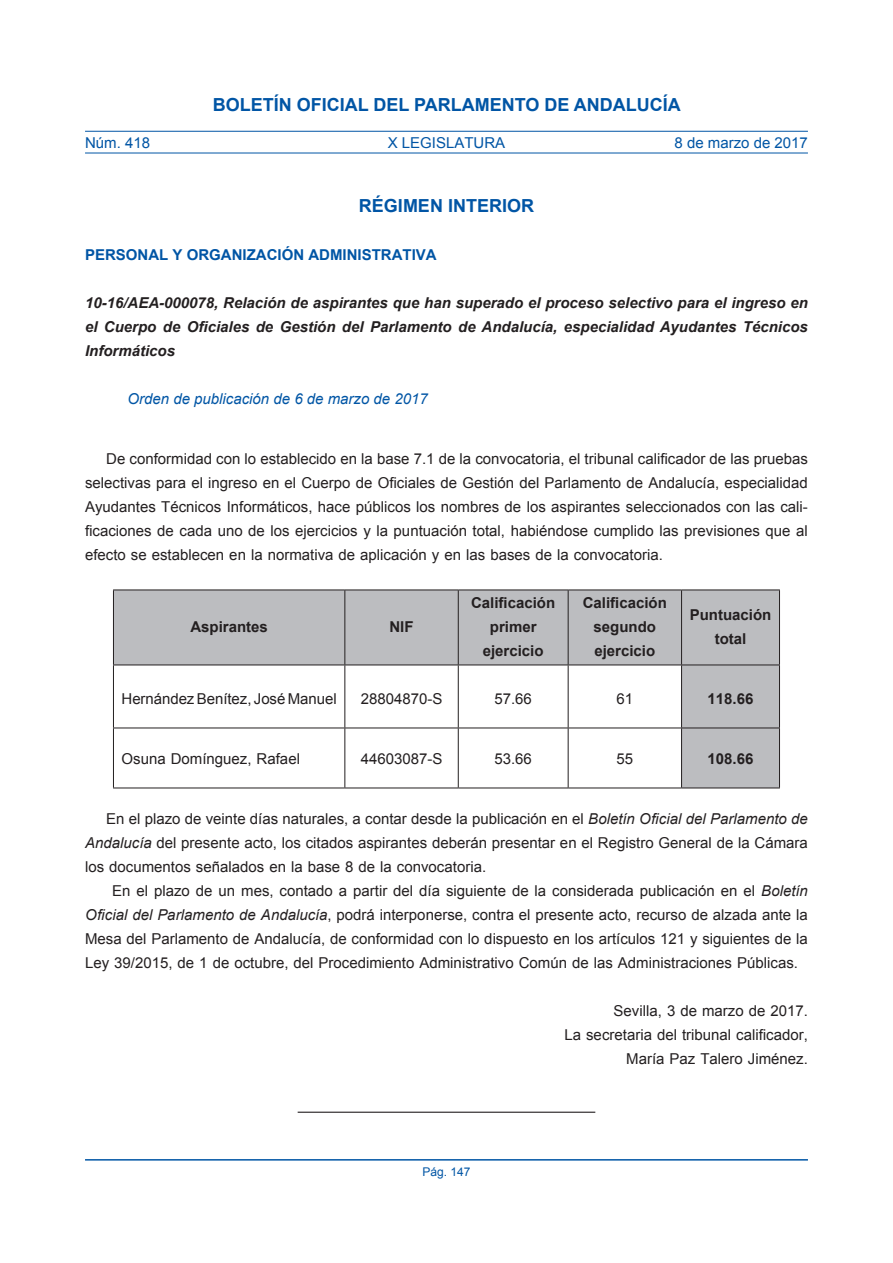
<style>
.page{position:relative;width:893px;height:1263px;background:#fff}
.page>*{position:absolute;margin:0;border:0;box-sizing:border-box;transform-origin:0 0}
.Título_1_bis{font:700 18px "Arial";color:#0155a5}
.Firma1{font:15px/24px "Arial";color:#231f20;text-align:justify}
.TITULOL{font:italic 700 15px/24px "Arial";color:#231f20;text-align:justify}
.t1{font:700 15px "Arial";color:#231f20}
.Título_2_bis{font:700 15px "Arial";color:#0155a5}
.SubtituloP4{font:italic 15px "Arial";color:#0155a5}
.t2{font:15px "Arial";color:#0155a5}
.t3{font:12px "Arial";color:#0155a5}
.s1{font-style:italic}
</style>
<div class="page">
<hr style="left:85px;top:131px;width:723px;height:1px;background:#0155a5">
<hr style="left:85px;top:153px;width:723px;height:1px;background:#0155a5">
<hr style="left:85px;top:1159px;width:723px;height:1px;background:#0155a5">
<hr style="left:298px;top:1112px;width:297px;height:1px;background:#231f20">
<svg style="left:114px;top:591px;width:665px;height:197px"></svg>
<hr style="left:113px;top:590px;width:232px;height:1px;background:#231f20">
<hr style="left:113px;top:590px;width:1px;height:75px;background:#231f20">
<hr style="left:345px;top:590px;width:113px;height:1px;background:#231f20">
<hr style="left:344px;top:590px;width:1px;height:75px;background:#231f20">
<hr style="left:458px;top:590px;width:110px;height:1px;background:#231f20">
<hr style="left:458px;top:590px;width:1px;height:75px;background:#231f20">
<hr style="left:568px;top:590px;width:114px;height:1px;background:#231f20">
<hr style="left:568px;top:590px;width:1px;height:75px;background:#231f20">
<hr style="left:682px;top:590px;width:98px;height:1px;background:#231f20">
<hr style="left:681px;top:590px;width:1px;height:75px;background:#231f20">
<hr style="left:779px;top:590px;width:1px;height:75px;background:#231f20">
<hr style="left:113px;top:665px;width:232px;height:1px;background:#231f20">
<hr style="left:113px;top:665px;width:1px;height:63px;background:#231f20">
<hr style="left:345px;top:665px;width:113px;height:1px;background:#231f20">
<hr style="left:344px;top:665px;width:1px;height:63px;background:#231f20">
<hr style="left:458px;top:665px;width:110px;height:1px;background:#231f20">
<hr style="left:458px;top:665px;width:1px;height:63px;background:#231f20">
<hr style="left:568px;top:665px;width:114px;height:1px;background:#231f20">
<hr style="left:568px;top:665px;width:1px;height:63px;background:#231f20">
<hr style="left:681px;top:665px;width:1px;height:63px;background:#231f20">
<hr style="left:779px;top:665px;width:1px;height:63px;background:#231f20">
<hr style="left:113px;top:728px;width:232px;height:1px;background:#231f20">
<hr style="left:113px;top:728px;width:1px;height:60px;background:#231f20">
<hr style="left:345px;top:728px;width:113px;height:1px;background:#231f20">
<hr style="left:344px;top:728px;width:1px;height:60px;background:#231f20">
<hr style="left:458px;top:728px;width:110px;height:1px;background:#231f20">
<hr style="left:458px;top:728px;width:1px;height:60px;background:#231f20">
<hr style="left:568px;top:728px;width:114px;height:1px;background:#231f20">
<hr style="left:568px;top:728px;width:1px;height:60px;background:#231f20">
<hr style="left:682px;top:728px;width:98px;height:1px;background:#231f20">
<hr style="left:681px;top:728px;width:1px;height:60px;background:#231f20">
<hr style="left:779px;top:728px;width:1px;height:60px;background:#231f20">
<hr style="left:113px;top:788px;width:232px;height:1px;background:#231f20">
<hr style="left:345px;top:788px;width:113px;height:1px;background:#231f20">
<hr style="left:458px;top:788px;width:110px;height:1px;background:#231f20">
<hr style="left:568px;top:788px;width:114px;height:1px;background:#231f20">
<hr style="left:682px;top:788px;width:98px;height:1px;background:#231f20">
<hr style="left:682px;top:665px;width:98px;height:1px;background:#231f20">
<p class="Título_1_bis" style="left:213px;top:92px;width:470px">BOLETÍN OFICIAL DEL PARLAMENTO DE ANDALUCÍA</p>
<p class="t2" style="left:85px;top:133px;width:67px">Núm. 418</p>
<p class="t2" style="left:388px;top:133px;width:119px">X LEGISLATURA</p>
<p class="t2" style="left:674px;top:133px;width:135px">8 de marzo de 2017</p>
<p class="Título_1_bis" style="left:359px;top:193px;width:177px">RÉGIMEN INTERIOR</p>
<p class="Título_2_bis" style="left:85px;top:244px;width:353px">PERSONAL Y ORGANIZACIÓN ADMINISTRATIVA</p>
<p class="TITULOL" style="left:85px;top:291px;width:724px">10-16/AEA-000078, Relación de aspirantes que han superado el proceso selectivo para el ingreso en el Cuerpo de Oficiales de Gestión del Parlamento de Andalucía, especialidad Ayudantes Técnicos Informáticos</p>
<p class="SubtituloP4" style="left:128px;top:389px;width:302px">Orden de publicación de 6 de marzo de 2017</p>
<p class="Firma1" style="left:85px;top:446px;width:724px;text-indent:21px">De conformidad con lo establecido en la base 7.1 de la convocatoria, el tribunal calificador de las pruebas selectivas para el ingreso en el Cuerpo de Oficiales de Gestión del Parlamento de Andalucía, especialidad Ayudantes Técnicos Informáticos, hace públicos los nombres de los aspirantes seleccionados con las cali&shy;ficaciones de cada uno de los ejercicios y la puntuación total, habiéndose cumplido las previsiones que al efecto se establecen en la normativa de aplicación y en las bases de la convocatoria.</p>
<p class="t1" style="left:190px;top:616px;width:79px">Aspirantes</p>
<p class="t1" style="left:389px;top:616px;width:26px">NIF</p>
<p class="t1" style="left:471px;top:592px;width:86px">Calificación</p>
<p class="t1" style="left:490px;top:616px;width:48px">primer</p>
<p class="t1" style="left:483px;top:640px;width:62px">ejercicio</p>
<p class="t1" style="left:583px;top:592px;width:86px">Calificación</p>
<p class="t1" style="left:594px;top:616px;width:64px">segundo</p>
<p class="t1" style="left:594px;top:640px;width:62px">ejercicio</p>
<p class="t1" style="left:690px;top:604px;width:83px">Puntuación</p>
<p class="t1" style="left:715px;top:628px;width:33px">total</p>
<p class="Firma1" style="left:122px;top:686px;width:217px">Hernández Benítez, José Manuel</p>
<p class="Firma1" style="left:361px;top:686px;width:83px">28804870-S</p>
<p class="Firma1" style="left:494px;top:686px;width:39px">57.66</p>
<p class="Firma1" style="left:616px;top:686px;width:18px">61</p>
<p class="t1" style="left:708px;top:688px;width:47px">118.66</p>
<p class="Firma1" style="left:122px;top:746px;width:180px">Osuna Domínguez, Rafael</p>
<p class="Firma1" style="left:361px;top:746px;width:83px">44603087-S</p>
<p class="Firma1" style="left:494px;top:746px;width:39px">53.66</p>
<p class="Firma1" style="left:616px;top:746px;width:18px">55</p>
<p class="t1" style="left:708px;top:748px;width:47px">108.66</p>
<p class="Firma1" style="left:85px;top:806px;width:724px;text-indent:21px">En el plazo de veinte días naturales, a contar desde la publicación en el <span class="s1">Boletín Oficial del Parlamento de Andalucía</span> del presente acto, los citados aspirantes deberán presentar en el Registro General de la Cámara los documentos señalados en la base 8 de la convocatoria.</p>
<p class="Firma1" style="left:85px;top:878px;width:724px;text-indent:27px">En el plazo de un mes, contado a partir del día siguiente de la considerada publicación en el <span class="s1">Boletín Oficial del Parlamento de Andalucía</span>, podrá interponerse, contra el presente acto, recurso de alzada ante la Mesa del Parlamento de Andalucía, de conformidad con lo dispuesto en los artículos 121 y siguientes de la Ley 39/2015, de 1 de octubre, del Procedimiento Administrativo Común de las Administraciones Públicas.</p>
<p class="Firma1" style="left:564px;top:998px;width:245px;text-align:right">Sevilla, 3 de marzo de 2017.<br>La secretaria del tribunal calificador,<br>María Paz Talero Jiménez.</p>
<p class="t3" style="left:422px;top:1164px;width:50px">Pág. 147</p>
</div>
